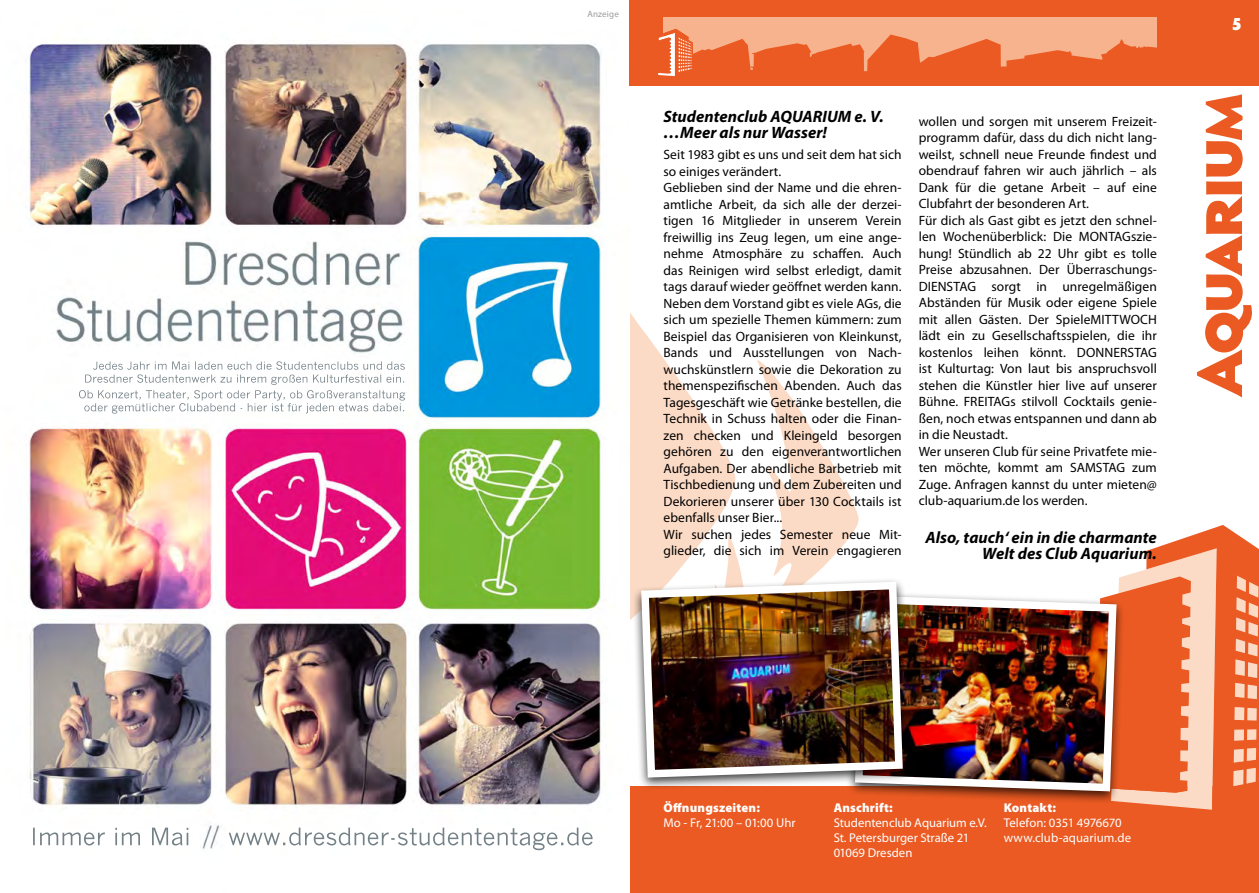
<style>
.page{position:relative;width:1259px;height:893px;background:#fff}
.page>*{position:absolute;margin:0;border:0;box-sizing:border-box;transform-origin:0 0}
.t1{font:900 64.5px "Hypatia Sans Pro";letter-spacing:-.07em;color:#eb5a22}
.t2{font:900 18px "Hypatia Sans Pro";color:#fff}
.t3{font:italic 700 16.5px/16.5px "Myriad Pro";letter-spacing:.005em;color:#000}
.t4{font:13.5px/16.5px "Myriad Pro";letter-spacing:.005em;color:#000}
.t5{font:12.75px/15px "Myriad Pro";color:#fff}
.t6{font:900 12.75px "Myriad Pro";letter-spacing:.015em;color:#fff}
.t7{font:9px "Myriad Pro";letter-spacing:.02em;color:#9c9c9d}
</style>
<div class="page">
<svg style="left:736px;top:555px;width:6px;height:22px"></svg>
<svg style="left:757px;top:360px;width:102px;height:217px"></svg>
<svg style="left:630px;top:313px;width:106px;height:307px;fill:#fcdbc6"></svg>
<div style="left:629px;top:786px;width:630px;height:107px;background:#eb5a22"></div>
<img style="left:28px;top:43px;width:574px;height:808px">
<div style="left:629px;top:0;width:630px;height:85px;background:#eb5a22"></div>
<div style="left:663px;top:17px;width:494px;height:60px;background:#f7b38d"></div>
<svg style="left:658px;top:29px;width:499px;height:48px"></svg>
<svg style="left:1118px;top:525px;width:141px;height:285px;background:#f18c63"></svg>
<div style="left:845px;top:590px;width:280px;height:214px;background:#000;opacity:.75"></div>
<img style="left:851px;top:592px;width:269px;height:203px">
<div style="left:632px;top:577px;width:280px;height:213px;background:#000;opacity:.75"></div>
<img style="left:637px;top:578px;width:269px;height:203px">
<p class="t7" style="left:587px;top:9px;width:33px">Anzeige</p>
<p class="t3" style="left:663px;top:108px;width:222px">Studentenclub AQUARIUM e. V. …Meer als nur Wasser!</p>
<p class="t4" style="left:663px;top:146px;width:240px">Seit 1983 gibt es uns und seit dem hat sich so einiges verändert.<br>Geblieben sind der Name und die ehren&shy;amtliche Arbeit, da sich alle der derzei&shy;tigen 16 Mitglieder in unserem Verein freiwillig ins Zeug legen, um eine ange&shy;nehme Atmosphäre zu schaffen. Auch das Reinigen wird selbst erledigt, damit tags darauf wieder geöffnet werden kann.<br>Neben dem Vorstand gibt es viele AGs, die sich um spezielle Themen kümmern: zum Beispiel das Organisieren von Kleinkunst, Bands und Ausstellungen von Nach&shy;wuchskünstlern sowie die Dekoration zu themenspezifischen Abenden. Auch das Tagesgeschäft wie Getränke bestellen, die Technik in Schuss halten oder die Finan&shy;zen checken und Kleingeld besorgen gehören zu den eigenverantwortlichen Aufgaben. Der abendliche Barbetrieb mit Tischbedienung und dem Zubereiten und Dekorieren unserer über 130 Cocktails ist ebenfalls unser Bier...<br>Wir suchen jedes Semester neue Mit&shy;glieder, die sich im Verein engagieren</p>
<p class="t4" style="left:918px;top:113px;width:240px">wollen und sorgen mit unserem Freizeit&shy;programm dafür, dass du dich nicht lang&shy;weilst, schnell neue Freunde findest und obendrauf fahren wir auch jährlich – als Dank für die getane Arbeit – auf eine Clubfahrt der besonderen Art.<br>Für dich als Gast gibt es jetzt den schnel&shy;len Wochenüberblick: Die MONTAGszie&shy;hung! Stündlich ab 22 Uhr gibt es tolle Preise abzusahnen. Der Überraschungs-DIENSTAG sorgt in unregelmäßigen Abständen für Musik oder eigene Spiele mit allen Gästen. Der SpieleMITTWOCH lädt ein zu Gesellschaftsspielen, die ihr kostenlos leihen könnt. DONNERSTAG ist Kulturtag: Von laut bis anspruchsvoll stehen die Künstler hier live auf unserer Bühne. FREITAGs stilvoll Cocktails genie&shy;ßen, noch etwas entspannen und dann ab in die Neustadt.<br>Wer unseren Club für seine Privatfete mie&shy;ten möchte, kommt am SAMSTAG zum Zuge. Anfragen kannst du unter mieten@ club-aquarium.de los werden.</p>
<p class="t3" style="left:925px;top:528px;width:233px;text-align:right">Also, tauch‘ ein in die charmante<br>Welt des Club Aquarium.</p>
<h2 class="t2" style="left:1231px;top:11px;width:12px">5</h2>
<h1 class="t1" style="left:1172px;top:397px;width:306px;rotate:-90deg">Aquarium</h1>
<p class="t6" style="left:663px;top:799px;width:98px">Öffnungszeiten:</p>
<p class="t5" style="left:663px;top:815px;width:134px">Mo - Fr, 21:00 – 01:00 Uhr</p>
<p class="t6" style="left:673px;top:799px;width:6px">f</p>
<p class="t6" style="left:833px;top:799px;width:61px">Anschrift:</p>
<p class="t5" style="left:833px;top:815px;width:155px">Studentenclub Aquarium e.V.<br>St. Petersburger Straße 21<br>01069 Dresden</p>
<p class="t6" style="left:1003px;top:799px;width:54px">Kontakt:</p>
<p class="t5" style="left:1003px;top:815px;width:129px">Telefon: 0351 4976670 www.club-aquarium.de</p>
</div>
